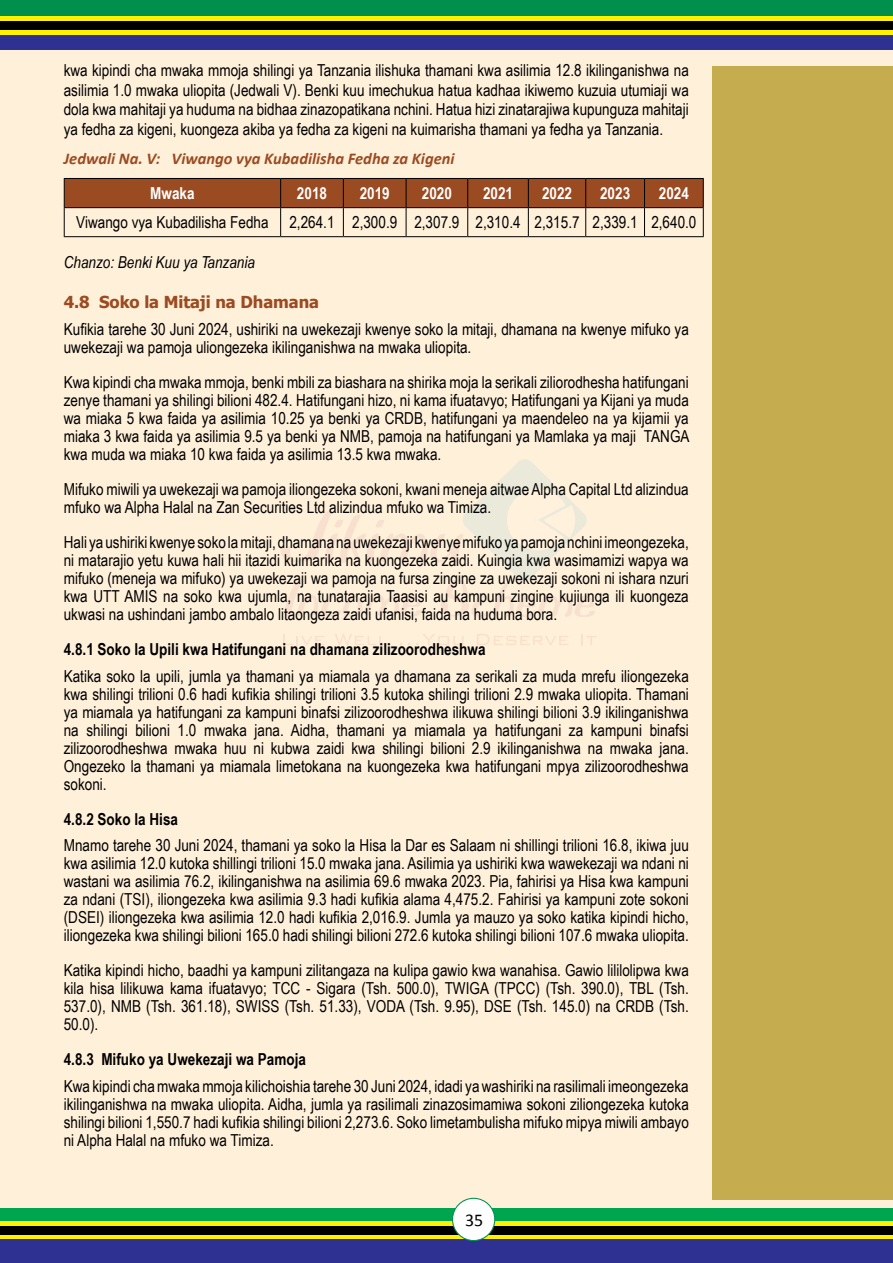
<style>
.page{position:relative;width:893px;height:1263px;background:#ffefd6}
.page>*{position:absolute;margin:0;border:0;box-sizing:border-box;transform-origin:0 0}
.t1{font:18px "Calibri";color:#000}
.t2{font:16.5px/18px "Arial Narrow";color:#000;text-align:justify}
.t3{font:700 16.5px "Arial Narrow";color:#000}
.t4{font:italic 700 16.5px "Calibri";color:#9b4b22}
.t5{font:700 16.5px "Arial Narrow";color:#fff}
.t6{font:italic 16.5px "Arial Narrow";color:#000}
.t7{font:700 16.5px "Tahoma";letter-spacing:-.005em;color:#9b4b22}
</style>
<div class="page">
<svg style="left:283px;top:634px;width:41px;height:11px"></svg>
<svg style="left:335px;top:634px;width:53px;height:11px"></svg>
<svg style="left:416px;top:634px;width:47px;height:11px"></svg>
<svg style="left:477px;top:634px;width:91px;height:11px"></svg>
<svg style="left:581px;top:634px;width:15px;height:11px"></svg>
<svg style="left:281px;top:459px;width:314px;height:158px"></svg>
<div style="left:0;top:0;width:893px;height:17px;background:#008f4c"></div>
<svg style="left:0;top:17px;width:893px;height:5px;background:#ccc000"></svg>
<div style="left:0;top:29px;width:893px;height:6px;background:#fff100"></div>
<div style="left:0;top:22px;width:893px;height:8px;background:#000"></div>
<div style="left:0;top:35px;width:893px;height:15px;background:#2e3092"></div>
<div style="left:0;top:1208px;width:893px;height:13px;background:#00a550"></div>
<div style="left:0;top:1221px;width:893px;height:6px;background:#fff100"></div>
<svg style="left:0;top:1234px;width:893px;height:5px;background:#cbc000"></svg>
<div style="left:0;top:1226px;width:893px;height:8px;background:#000"></div>
<div style="left:0;top:1239px;width:893px;height:24px;background:#2e3092"></div>
<div style="left:452px;top:1198px;width:43px;height:42px;background:#fff;border-radius:50%"></div>
<div style="left:452px;top:1198px;width:43px;height:43px;border:1px solid #008f4c;border-radius:50%"></div>
<div style="left:713px;top:66px;width:180px;height:1133px;background:#c4ac4f"></div>
<svg style="left:64px;top:178px;width:640px;height:58px"></svg>
<hr style="left:64px;top:236px;width:217px;height:1px;background:#000">
<hr style="left:281px;top:236px;width:62px;height:1px;background:#000">
<hr style="left:343px;top:236px;width:63px;height:1px;background:#000">
<hr style="left:406px;top:236px;width:62px;height:1px;background:#000">
<hr style="left:468px;top:236px;width:60px;height:1px;background:#000">
<hr style="left:528px;top:236px;width:58px;height:1px;background:#000">
<hr style="left:586px;top:236px;width:58px;height:1px;background:#000">
<hr style="left:644px;top:236px;width:60px;height:1px;background:#000">
<p class="t2" style="left:64px;top:59px;width:627px;line-height:19.8px">kwa kipindi cha mwaka mmoja shilingi ya Tanzania ilishuka thamani kwa asilimia 12.8 ikilinganishwa na asilimia 1.0 mwaka uliopita (Jedwali V). Benki kuu imechukua hatua kadhaa ikiwemo kuzuia utumiaji wa dola kwa mahitaji ya huduma na bidhaa zinazopatikana nchini. Hatua hizi zinatarajiwa kupunguza mahitaji ya fedha za kigeni, kuongeza akiba ya fedha za kigeni na kuimarisha thamani ya fedha ya Tanzania.</p>
<p class="t4" style="left:64px;top:148px;width:392px">Jedwali Na. V: Viwango vya Kubadilisha Fedha za Kigeni</p>
<p class="t5" style="left:150px;top:181px;width:46px">Mwaka</p>
<p class="t5" style="left:297px;top:181px;width:32px">2018</p>
<p class="t5" style="left:360px;top:181px;width:32px">2019</p>
<p class="t5" style="left:422px;top:181px;width:32px">2020</p>
<p class="t5" style="left:483px;top:181px;width:32px">2021</p>
<p class="t5" style="left:542px;top:181px;width:32px">2022</p>
<p class="t5" style="left:600px;top:181px;width:32px">2023</p>
<p class="t5" style="left:659px;top:181px;width:32px">2024</p>
<p class="t2" style="left:76px;top:213px;width:194px">Viwango vya Kubadilisha Fedha</p>
<p class="t2" style="left:289px;top:213px;width:409px">2,264.1 2,300.9 2,307.9 2,310.4 2,315.7 2,339.1 2,640.0</p>
<p class="t6" style="left:64px;top:251px;width:193px">Chanzo: Benki Kuu ya Tanzania</p>
<p class="t7" style="left:64px;top:291px;width:257px">4.8 Soko la Mitaji na Dhamana</p>
<p class="t2" style="left:64px;top:320px;width:627px">Kufikia tarehe 30 Juni 2024, ushiriki na uwekezaji kwenye soko la mitaji, dhamana na kwenye mifuko ya uwekezaji wa pamoja uliongezeka ikilinganishwa na mwaka uliopita.</p>
<p class="t2" style="left:64px;top:373px;width:627px">Kwa kipindi cha mwaka mmoja, benki mbili za biashara na shirika moja la serikali ziliorodhesha hatifungani zenye thamani ya shilingi bilioni 482.4. Hatifungani hizo, ni kama ifuatavyo; Hatifungani ya Kijani ya muda wa miaka 5 kwa faida ya asilimia 10.25 ya benki ya CRDB, hatifungani ya maendeleo na ya kijamii ya miaka 3 kwa faida ya asilimia 9.5 ya benki ya NMB, pamoja na hatifungani ya Mamlaka ya maji TANGA kwa muda wa miaka 10 kwa faida ya asilimia 13.5 kwa mwaka.</p>
<p class="t2" style="left:64px;top:480px;width:627px">Mifuko miwili ya uwekezaji wa pamoja iliongezeka sokoni, kwani meneja aitwae Alpha Capital Ltd alizindua mfuko wa Alpha Halal na Zan Securities Ltd alizindua mfuko wa Timiza.</p>
<p class="t2" style="left:64px;top:533px;width:627px">Hali ya ushiriki kwenye soko la mitaji, dhamana na uwekezaji kwenye mifuko ya pamoja nchini imeongezeka, ni matarajio yetu kuwa hali hii itazidi kuimarika na kuongezeka zaidi. Kuingia kwa wasimamizi wapya wa mifuko (meneja wa mifuko) ya uwekezaji wa pamoja na fursa zingine za uwekezaji sokoni ni ishara nzuri kwa UTT AMIS na soko kwa ujumla, na tunatarajia Taasisi au kampuni zingine kujiunga ili kuongeza ukwasi na ushindani jambo ambalo litaongeza zaidi ufanisi, faida na huduma bora.</p>
<p class="t3" style="left:64px;top:637px;width:423px">4.8.1 Soko la Upili kwa Hatifungani na dhamana zilizoorodheshwa</p>
<p class="t2" style="left:64px;top:666px;width:627px">Katika soko la upili, jumla ya thamani ya miamala ya dhamana za serikali za muda mrefu iliongezeka kwa shilingi trilioni 0.6 hadi kufikia shilingi trilioni 3.5 kutoka shilingi trilioni 2.9 mwaka uliopita. Thamani ya miamala ya hatifungani za kampuni binafsi zilizoorodheshwa ilikuwa shilingi bilioni 3.9 ikilinganishwa na shilingi bilioni 1.0 mwaka jana. Aidha, thamani ya miamala ya hatifungani za kampuni binafsi zilizoorodheshwa mwaka huu ni kubwa zaidi kwa shilingi bilioni 2.9 ikilinganishwa na mwaka jana.<br>Ongezeko la thamani ya miamala limetokana na kuongezeka kwa hatifungani mpya zilizoorodheshwa sokoni.</p>
<p class="t3" style="left:64px;top:806px;width:116px">4.8.2 Soko la Hisa</p>
<p class="t2" style="left:64px;top:836px;width:627px">Mnamo tarehe 30 Juni 2024, thamani ya soko la Hisa la Dar es Salaam ni shillingi trilioni 16.8, ikiwa juu kwa asilimia 12.0 kutoka shillingi trilioni 15.0 mwaka jana. Asilimia ya ushiriki kwa wawekezaji wa ndani ni wastani wa asilimia 76.2, ikilinganishwa na asilimia 69.6 mwaka 2023. Pia, fahirisi ya Hisa kwa kampuni za ndani (TSI), iliongezeka kwa asilimia 9.3 hadi kufikia alama 4,475.2. Fahirisi ya kampuni zote sokoni (DSEI) iliongezeka kwa asilimia 12.0 hadi kufikia 2,016.9. Jumla ya mauzo ya soko katika kipindi hicho, iliongezeka kwa shilingi bilioni 165.0 hadi shilingi bilioni 272.6 kutoka shilingi bilioni 107.6 mwaka uliopita.</p>
<p class="t2" style="left:64px;top:961px;width:627px">Katika kipindi hicho, baadhi ya kampuni zilitangaza na kulipa gawio kwa wanahisa. Gawio lililolipwa kwa kila hisa lilikuwa kama ifuatavyo; TCC - Sigara (Tsh. 500.0), TWIGA (TPCC) (Tsh. 390.0), TBL (Tsh.<br>537.0), NMB (Tsh. 361.18), SWISS (Tsh. 51.33), VODA (Tsh. 9.95), DSE (Tsh. 145.0) na CRDB (Tsh.<br>50.0).</p>
<p class="t3" style="left:64px;top:1047px;width:244px">4.8.3 Mifuko ya Uwekezaji wa Pamoja</p>
<p class="t2" style="left:64px;top:1076px;width:627px">Kwa kipindi cha mwaka mmoja kilichoishia tarehe 30 Juni 2024, idadi ya washiriki na rasilimali imeongezeka ikilinganishwa na mwaka uliopita. Aidha, jumla ya rasilimali zinazosimamiwa sokoni ziliongezeka kutoka shilingi bilioni 1,550.7 hadi kufikia shilingi bilioni 2,273.6. Soko limetambulisha mifuko mipya miwili ambayo ni Alpha Halal na mfuko wa Timiza.</p>
<p class="t1" style="left:465px;top:1208px;width:20px">35</p>
</div>
